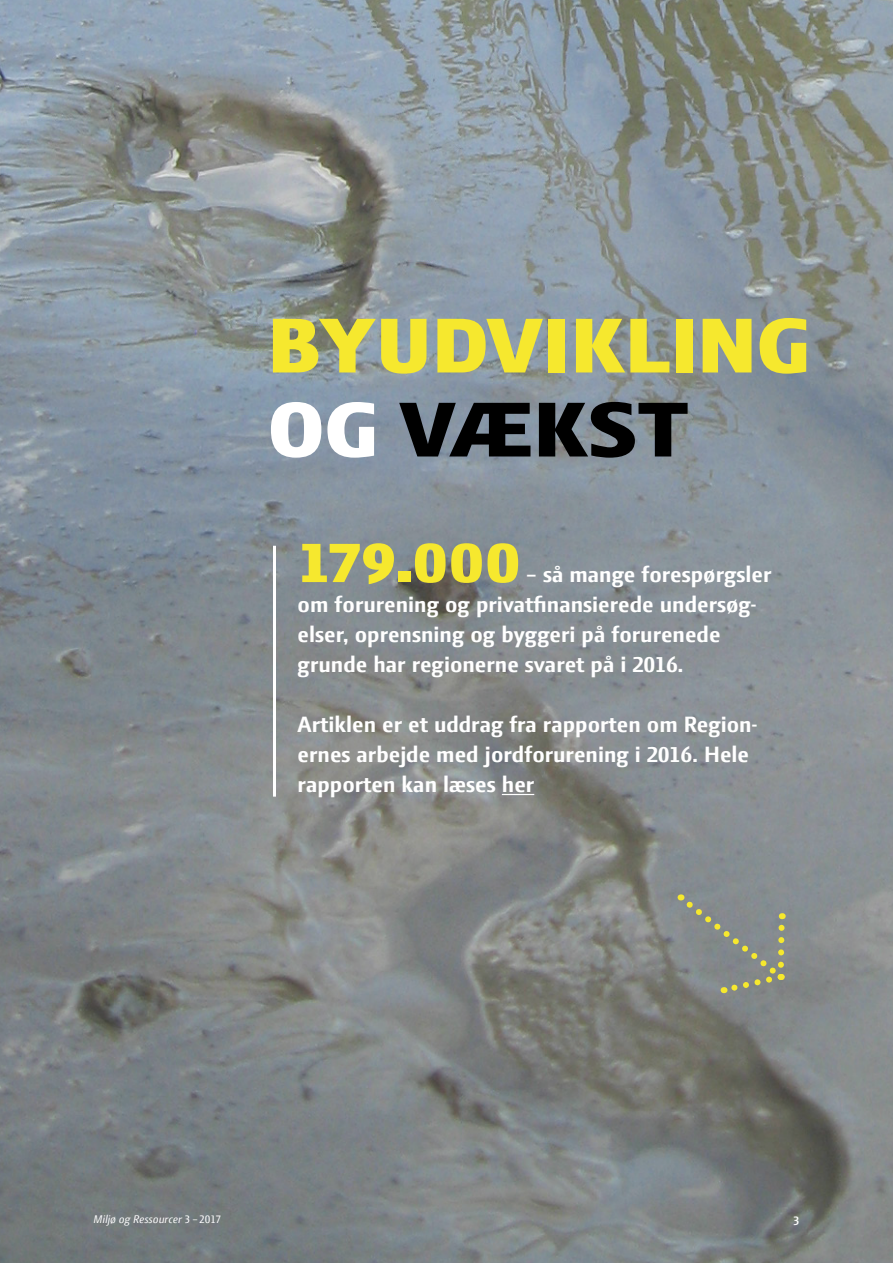
<style>
.page{position:relative;width:893px;height:1263px;background:#fff}
.page>*{position:absolute;margin:0;border:0;box-sizing:border-box;transform-origin:0 0}
.Overskrift{font:800 84px "Press Sans";color:#f6e82e}
.Overskrift-2{font:800 84px "Press Sans";color:#000}
.Manchet{font:800 61.5px "Press Sans";letter-spacing:.02em;color:#f6e82e}
.Manchet-2{font:700 24px/30px "Press Sans";color:#fff}
.Paginering{font:600 13.5px "Press Sans";color:#fff}
.t1{font:italic 12px "Press Sans";color:#fff}
.s1{color:#fff}
.s2{font-style:normal}
</style>
<div class="page">
<img style="left:0;top:0;width:893px;height:1263px">
<hr style="left:502px;top:794px;width:32px;height:1px;background:#fff">
<hr style="left:273px;top:546px;width:3px;height:251px;background:#fff">
<svg style="left:680px;top:894px;width:108px;height:102px;background:#8a8e86"></svg>
<p class="Overskrift" style="left:268px;top:305px;width:544px">BYUDVIKLING</p>
<p class="Overskrift-2" style="left:268px;top:389px;width:422px"><span class="s1">OG</span> VÆKST</p>
<p class="Manchet" style="left:298px;top:532px;width:224px">179.000</p>
<p class="Manchet-2" style="left:298px;top:560px;width:475px;text-indent:228px">– så mange forespørgsler om forurening og privatfinansierede undersøg&shy;elser, oprensning og byggeri på forurenede grunde har regionerne svaret på i 2016.</p>
<p class="Manchet-2" style="left:298px;top:710px;width:461px">Artiklen er et uddrag fra rapporten om Region&shy;ernes arbejde med jordforurening i 2016. Hele rapporten kan læses her</p>
<p class="t1" style="left:94px;top:1214px;width:129px">Miljø og Ressourcer <span class="s2">3 – 2017</span></p>
<p class="Paginering" style="left:793px;top:1214px;width:8px">3</p>
</div>
